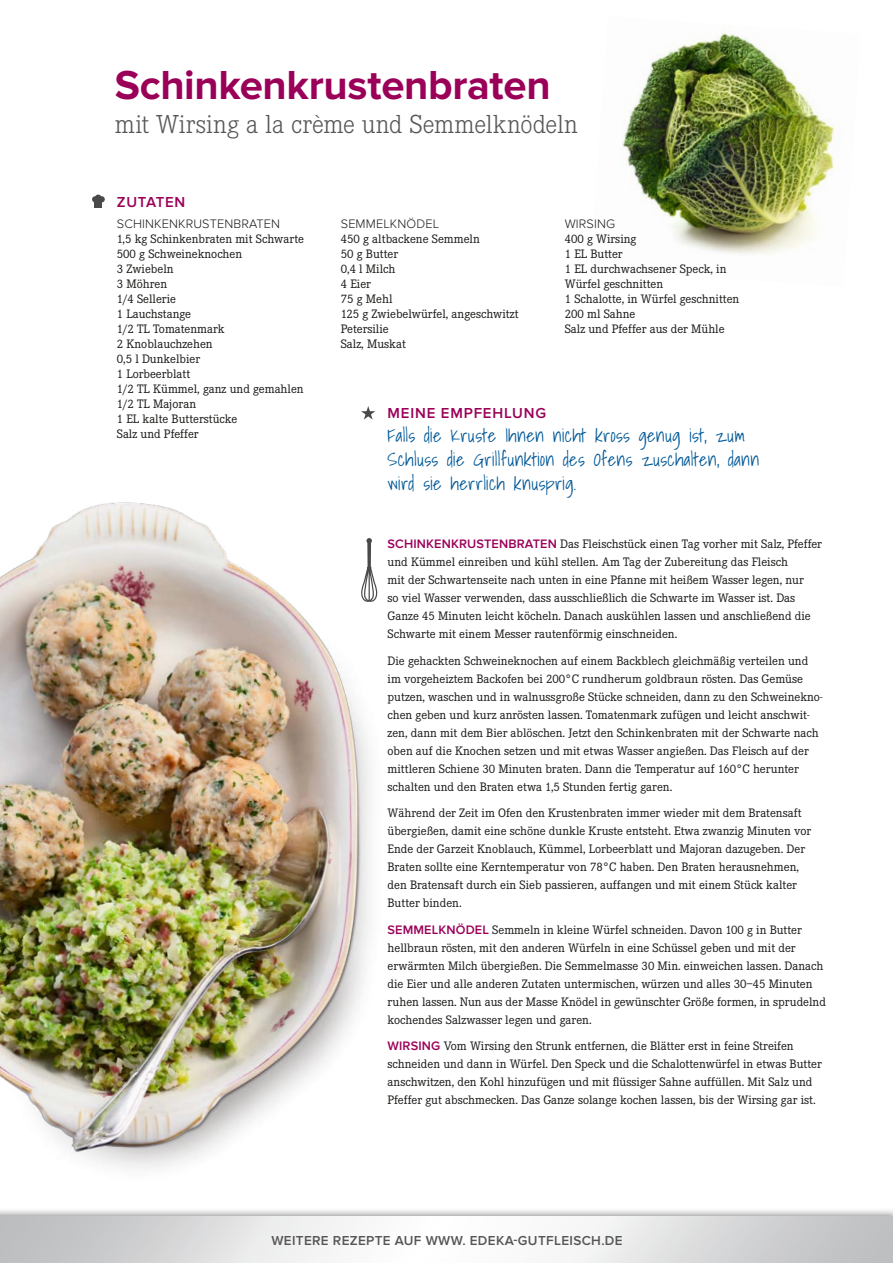
<style>
.page{position:relative;width:893px;height:1263px;background:#fff}
.page>*{position:absolute;margin:0;border:0;box-sizing:border-box;transform-origin:0 0}
.t1{font:700 42px "Proxima Nova";letter-spacing:-.01em;color:#9b0059}
.t2{font:300 27px "Corporate E";color:#565656}
.t3{font:300 16.5px/24px "Shadows Into";letter-spacing:.02em;color:#005897}
.t4{font:600 15px "Proxima Nova";letter-spacing:.055em;color:#9b0059}
.t5{font:600 13.5px "Proxima Nova";letter-spacing:.025em;color:#565656}
.t6{font:12.75px/15px "Corporate E";color:#1a1a18}
.t7{font:300 12.75px "Proxima Nova";letter-spacing:.01em;color:#1a1a18}
.s1{font-family:"Proxima Nova";font-weight:600;color:#9b0059}
</style>
<div class="page">
<img style="left:622px;top:33px;width:214px;height:222px">
<img style="left:0;top:502px;width:371px;height:667px">
<div style="left:94px;top:199px;width:8px;height:8px;background:#494948"></div>
<svg style="left:92px;top:195px;width:13px;height:7px"></svg>
<svg style="left:360px;top:538px;width:18px;height:65px"></svg>
<svg style="left:361px;top:406px;width:14px;height:14px"></svg>
<div style="left:0;top:1208px;width:892px;height:55px;background:#1a1a18;opacity:.7"></div>
<svg style="left:0;top:1217px;width:892px;height:46px"></svg>
<h1 class="t1" style="left:115px;top:61px;width:437px">Schinkenkrustenbraten</h1>
<h2 class="t2" style="left:115px;top:110px;width:465px">mit Wirsing a la crème und Semmelknödeln</h2>
<p class="t4" style="left:117px;top:194px;width:70px">ZUTATEN</p>
<p class="t7" style="left:117px;top:216px;width:165px">SCHINKENKRUSTENBRATEN</p>
<p class="t6" style="left:117px;top:231px;width:189px">1,5 kg Schinkenbraten mit Schwarte<br>500 g Schweineknochen<br>3 Zwiebeln<br>3 Möhren<br>1/4 Sellerie<br>1 Lauchstange<br>1/2 TL Tomatenmark<br>2 Knoblauchzehen<br>0,5 l Dunkelbier<br>1 Lorbeerblatt<br>1/2 TL Kümmel, ganz und gemahlen<br>1/2 TL Majoran<br>1 EL kalte Butterstücke<br>Salz und Pfeffer</p>
<p class="t7" style="left:341px;top:216px;width:100px">SEMMELKNÖDEL</p>
<p class="t6" style="left:341px;top:231px;width:179px">450 g altbackene Semmeln<br>50 g Butter<br>0,4 l Milch<br>4 Eier<br>75 g Mehl<br>125 g Zwiebelwürfel, angeschwitzt<br>Petersilie<br>Salz, Muskat</p>
<p class="t7" style="left:565px;top:216px;width:52px">WIRSING</p>
<p class="t6" style="left:565px;top:231px;width:176px">400 g Wirsing<br>1 EL Butter<br>1 EL durchwachsener Speck, in<br>Würfel geschnitten<br>1 Schalotte, in Würfel geschnitten<br>200 ml Sahne<br>Salz und Pfeffer aus der Mühle</p>
<p class="t4" style="left:388px;top:404px;width:160px">MEINE EMPFEHLUNG</p>
<p class="t3" style="left:388px;top:424px;width:373px">Falls die Kruste Ihnen nicht kross genug ist, zum<br>Schluss die Grillfunktion des Ofens zuschalten, dann wird sie herrlich knusprig.</p>
<p class="t6" style="left:388px;top:535px;width:436px;line-height:18px"><span class="s1">SCHINKENKRUSTENBRATEN</span> Das Fleischstück einen Tag vorher mit Salz, Pfeffer und Kümmel einreiben und kühl stellen. Am Tag der Zubereitung das Fleisch<br>mit der Schwartenseite nach unten in eine Pfanne mit heißem Wasser legen, nur<br>so viel Wasser verwenden, dass ausschließlich die Schwarte im Wasser ist. Das Ganze 45 Minuten leicht köcheln. Danach auskühlen lassen und anschließend die Schwarte mit einem Messer rautenförmig einschneiden.</p>
<p class="t6" style="left:388px;top:652px;width:436px;line-height:18px">Die gehackten Schweineknochen auf einem Backblech gleichmäßig verteilen und im vorgeheiztem Backofen bei 200°C rundherum goldbraun rösten. Das Gemüse putzen, waschen und in walnussgroße Stücke schneiden, dann zu den Schweinekno&shy;chen geben und kurz anrösten lassen. Tomatenmark zufügen und leicht anschwit&shy;zen, dann mit dem Bier ablöschen. Jetzt den Schinkenbraten mit der Schwarte nach oben auf die Knochen setzen und mit etwas Wasser angießen. Das Fleisch auf der mittleren Schiene 30 Minuten braten. Dann die Temperatur auf 160°C herunter schalten und den Braten etwa 1,5 Stunden fertig garen.</p>
<p class="t6" style="left:388px;top:804px;width:425px;line-height:18px">Während der Zeit im Ofen den Krustenbraten immer wieder mit dem Bratensaft übergießen, damit eine schöne dunkle Kruste entsteht. Etwa zwanzig Minuten vor Ende der Garzeit Knoblauch, Kümmel, Lorbeerblatt und Majoran dazugeben. Der Braten sollte eine Kerntemperatur von 78°C haben. Den Braten herausnehmen, den Bratensaft durch ein Sieb passieren, auffangen und mit einem Stück kalter Butter binden.</p>
<p class="t6" style="left:388px;top:921px;width:440px;line-height:18px"><span class="s1">SEMMELKNÖDEL</span> Semmeln in kleine Würfel schneiden. Davon 100 g in Butter hellbraun rösten, mit den anderen Würfeln in eine Schüssel geben und mit der erwärmten Milch übergießen. Die Semmelmasse 30 Min. einweichen lassen. Danach die Eier und alle anderen Zutaten untermischen, würzen und alles 30–45 Minuten ruhen lassen. Nun aus der Masse Knödel in gewünschter Größe formen, in sprudelnd kochendes Salzwasser legen und garen.</p>
<p class="t6" style="left:388px;top:1037px;width:436px;line-height:18px"><span class="s1">WIRSING</span> Vom Wirsing den Strunk entfernen, die Blätter erst in feine Streifen schneiden und dann in Würfel. Den Speck und die Schalottenwürfel in etwas Butter anschwitzen, den Kohl hinzufügen und mit flüssiger Sahne auffüllen. Mit Salz und Pfeffer gut abschmecken. Das Ganze solange kochen lassen, bis der Wirsing gar ist.</p>
<p class="t5" style="left:271px;top:1233px;width:353px">WEITERE REZEPTE AUF WWW. EDEKA-GUTFLEISCH.DE</p>
</div>
